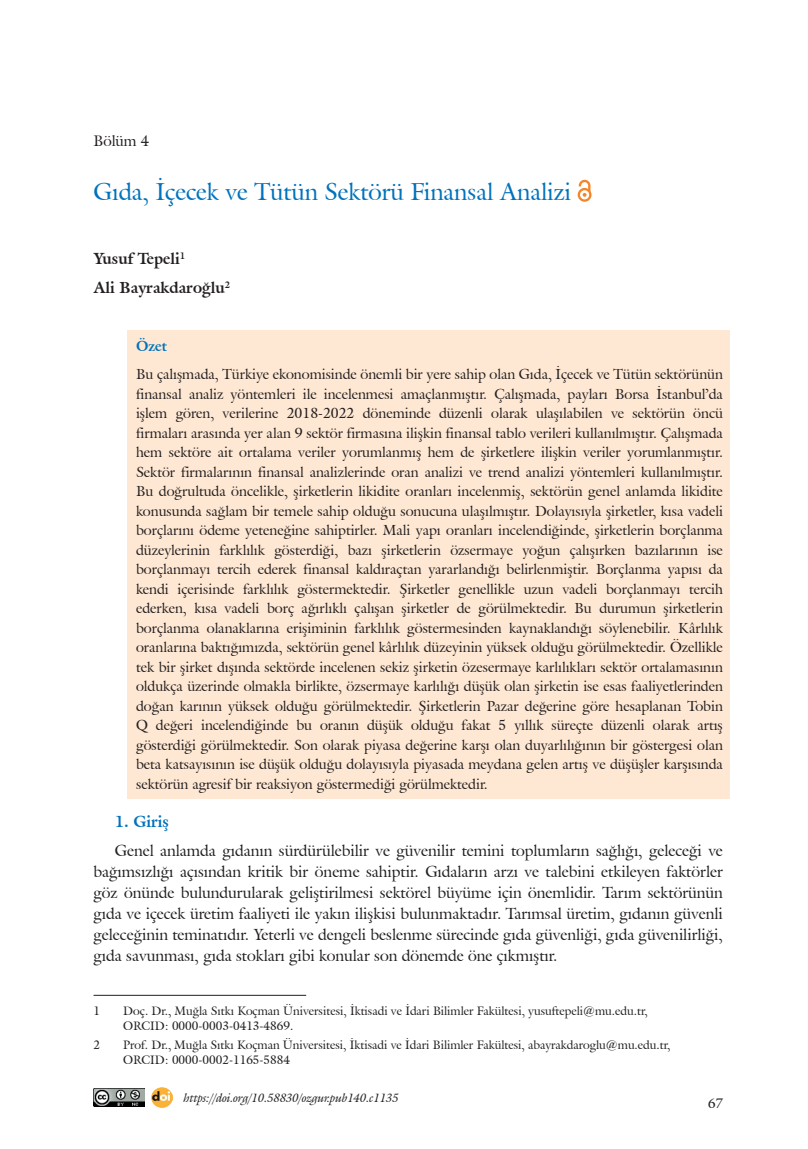
<style>
.page{position:relative;width:808px;height:1149px;background:#fff}
.page>*{position:absolute;margin:0;border:0;box-sizing:border-box;transform-origin:0 0}
.t1{font:24px "Galliard IT Cby BT";color:#0072bc}
.t2{font:15.75px/21px "Galliard IT Cby BT";color:#231f20;text-align:justify}
.t3{font:700 15.75px/29.5px "Galliard IT Cby BT";color:#231f20}
.t4{font:700 15.75px "Galliard IT Cby BT";color:#0072bc}
.t5{font:15px "Galliard IT Cby BT";color:#231f20}
.t6{font:14.25px/19.5px "Galliard IT Cby BT";color:#231f20;text-align:justify}
.t7{font:700 14.25px "Galliard IT Cby BT";color:#0072bc}
.t8{font:13.5px "Galliard IT Cby BT";color:#231f20}
.t9{font:12px/15px "Galliard IT Cby BT";color:#231f20}
.t10{font:italic 12px "Galliard IT Cby BT";color:#231f20}
</style>
<div class="page">
<div style="left:127px;top:330px;width:603px;height:469px;background:#fee8d3"></div>
<svg style="left:578px;top:180px;width:13px;height:22px"></svg>
<hr style="left:94px;top:994px;width:212px;height:1px;background:#231f20">
<img style="left:94px;top:1088px;width:51px;height:18px">
<img style="left:152px;top:1087px;width:21px;height:20px">
<p class="t5" style="left:94px;top:131px;width:57px">Bölüm 4</p>
<h1 class="t1" style="left:94px;top:176px;width:479px">Gıda, İçecek ve Tütün Sektörü Finansal Analizi</h1>
<p class="t3" style="left:94px;top:243px;width:138px">Yusuf Tepeli<sup>1<br></sup>Ali Bayrakdaroğlu<sup>2</sup></p>
<p class="t7" style="left:136px;top:336px;width:32px">Özet</p>
<p class="t6" style="left:136px;top:364px;width:588px">Bu çalışmada, Türkiye ekonomisinde önemli bir yere sahip olan Gıda, İçecek ve Tütün sektörünün finansal analiz yöntemleri ile incelenmesi amaçlanmıştır. Çalışmada, payları Borsa İstanbul’da işlem gören, verilerine 2018-2022 döneminde düzenli olarak ulaşılabilen ve sektörün öncü firmaları arasında yer alan 9 sektör firmasına ilişkin finansal tablo verileri kullanılmıştır. Çalışmada hem sektöre ait ortalama veriler yorumlanmış hem de şirketlere ilişkin veriler yorumlanmıştır.<br>Sektör firmalarının finansal analizlerinde oran analizi ve trend analizi yöntemleri kullanılmıştır.<br>Bu doğrultuda öncelikle, şirketlerin likidite oranları incelenmiş, sektörün genel anlamda likidite konusunda sağlam bir temele sahip olduğu sonucuna ulaşılmıştır. Dolayısıyla şirketler, kısa vadeli borçlarını ödeme yeteneğine sahiptirler. Mali yapı oranları incelendiğinde, şirketlerin borçlanma düzeylerinin farklılık gösterdiği, bazı şirketlerin özsermaye yoğun çalışırken bazılarının ise borçlanmayı tercih ederek finansal kaldıraçtan yararlandığı belirlenmiştir. Borçlanma yapısı da kendi içerisinde farklılık göstermektedir. Şirketler genellikle uzun vadeli borçlanmayı tercih ederken, kısa vadeli borç ağırlıklı çalışan şirketler de görülmektedir. Bu durumun şirketlerin borçlanma olanaklarına erişiminin farklılık göstermesinden kaynaklandığı söylenebilir. Kârlılık oranlarına baktığımızda, sektörün genel kârlılık düzeyinin yüksek olduğu görülmektedir. Özellikle tek bir şirket dışında sektörde incelenen sekiz şirketin özesermaye karlılıkları sektör ortalamasının oldukça üzerinde olmakla birlikte, özsermaye karlılığı düşük olan şirketin ise esas faaliyetlerinden doğan karının yüksek olduğu görülmektedir. Şirketlerin Pazar değerine göre hesaplanan Tobin Q değeri incelendiğinde bu oranın düşük olduğu fakat 5 yıllık süreçte düzenli olarak artış gösterdiği görülmektedir. Son olarak piyasa değerine karşı olan duyarlılığının bir göstergesi olan beta katsayısının ise düşük olduğu dolayısıyla piyasada meydana gelen artış ve düşüşler karşısında sektörün agresif bir reaksiyon göstermediği görülmektedir.</p>
<p class="t4" style="left:115px;top:810px;width:56px">1. Giriş</p>
<p class="t2" style="left:94px;top:840px;width:631px;text-indent:21px">Genel anlamda gıdanın sürdürülebilir ve güvenilir temini toplumların sağlığı, geleceği ve bağımsızlığı açısından kritik bir öneme sahiptir. Gıdaların arzı ve talebini etkileyen faktörler göz önünde bulundurularak geliştirilmesi sektörel büyüme için önemlidir. Tarım sektörünün gıda ve içecek üretim faaliyeti ile yakın ilişkisi bulunmaktadır. Tarımsal üretim, gıdanın güvenli geleceğinin teminatıdır. Yeterli ve dengeli beslenme sürecinde gıda güvenliği, gıda güvenilirliği, gıda savunması, gıda stokları gibi konular son dönemde öne çıkmıştır.</p>
<p class="t9" style="left:94px;top:1002px;width:8px">1</p>
<p class="t9" style="left:123px;top:1002px;width:526px">Doç. Dr., Muğla Sıtkı Koçman Üniversitesi, İktisadi ve İdari Bilimler Fakültesi, yusuftepeli@mu.edu.tr,<br>ORCID: 0000-0003-0413-4869.</p>
<p class="t9" style="left:94px;top:1036px;width:8px">2</p>
<p class="t9" style="left:123px;top:1036px;width:549px">Prof. Dr., Muğla Sıtkı Koçman Üniversitesi, İktisadi ve İdari Bilimler Fakültesi, abayrakdaroglu@mu.edu.tr,<br>ORCID: 0000-0002-1165-5884</p>
<p class="t10" style="left:184px;top:1089px;width:216px">https://doi.org/10.58830/ozgur.pub140.c1135</p>
<p class="t8" style="left:708px;top:1094px;width:16px">67</p>
</div>
